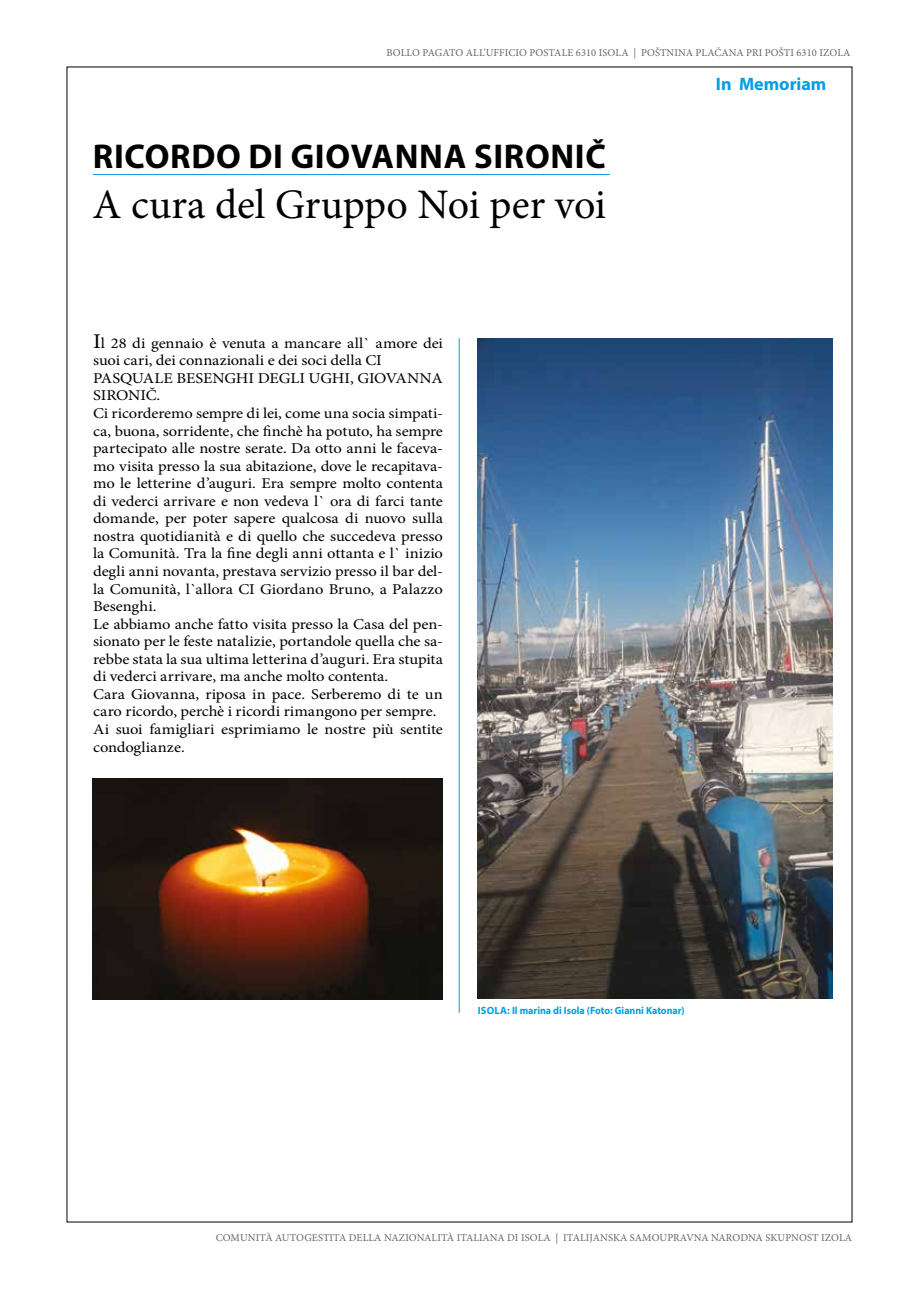
<style>
.page{position:relative;width:919px;height:1289px;background:#fff}
.page>*{position:absolute;margin:0;border:0;box-sizing:border-box;transform-origin:0 0}
.t1{font:42px "Minion Pro";letter-spacing:-.01em;color:#000}
.t2{font:700 34.5px "Myriad Pro";letter-spacing:.02em;color:#000}
.t3{font:700 18px "Myriad Pro";color:#009fe3}
.t4{font:15px/17.5px "Minion Pro";letter-spacing:-.005em;color:#000;scale:1.1 1}
.t5{font:10.5px "Minion Pro";letter-spacing:.01em;color:#65656a}
.t6{font:700 10.5px "Myriad Pro";color:#009fe3}
.s1{font-size:21px}
</style>
<div class="page">
<hr style="left:93px;top:174px;width:516px;height:1px;background:#009fe3">
<hr style="left:459px;top:338px;width:1px;height:674px;background:#009fe3">
<img style="left:477px;top:338px;width:355px;height:660px">
<img style="left:92px;top:778px;width:351px;height:221px">
<p class="t5" style="left:386px;top:46px;width:465px">BOLLO PAGATO ALL’UFFICIO POSTALE 6310 ISOLA | POŠTNINA PLAČANA PRI POŠTI 6310 IZOLA</p>
<h2 class="t2" style="left:93px;top:133px;width:514px">RICORDO DI GIOVANNA SIRONIČ</h2>
<h1 class="t1" style="left:92px;top:176px;width:515px">A cura del Gruppo Noi per voi</h1>
<p class="t4" style="left:93px;top:334px;width:319px"><span class="s1">I</span>l 28 di gennaio è venuta a mancare all` amore dei suoi cari, dei connazionali e dei soci della CI PASQUALE BESENGHI DEGLI UGHI, GIOVANNA SIRONIČ.<br>Ci ricorderemo sempre di lei, come una socia simpati&shy;ca, buona, sorridente, che finchè ha potuto, ha sempre partecipato alle nostre serate. Da otto anni le faceva&shy;mo visita presso la sua abitazione, dove le recapitava&shy;mo le letterine d’auguri. Era sempre molto contenta di vederci arrivare e non vedeva l` ora di farci tante domande, per poter sapere qualcosa di nuovo sulla nostra quotidianità e di quello che succedeva presso la Comunità. Tra la fine degli anni ottanta e l` inizio degli anni novanta, prestava servizio presso il bar del&shy;la Comunità, l`allora CI Giordano Bruno, a Palazzo Besenghi.<br>Le abbiamo anche fatto visita presso la Casa del pen&shy;sionato per le feste natalizie, portandole quella che sa&shy;rebbe stata la sua ultima letterina d’auguri. Era stupita di vederci arrivare, ma anche molto contenta.<br>Cara Giovanna, riposa in pace. Serberemo di te un caro ricordo, perchè i ricordi rimangono per sempre.<br>Ai suoi famigliari esprimiamo le nostre più sentite condoglianze.</p>
<p class="t3" style="left:716px;top:72px;width:112px">In Memoriam</p>
<p class="t6" style="left:477px;top:1003px;width:208px">ISOLA: Il marina di Isola (Foto: Gianni Katonar)</p>
<p class="t5" style="left:216px;top:1230px;width:638px">COMUNITÀ AUTOGESTITA DELLA NAZIONALITÀ ITALIANA DI ISOLA | ITALIJANSKA SAMOUPRAVNA NARODNA SKUPNOST IZOLA</p>
</div>
